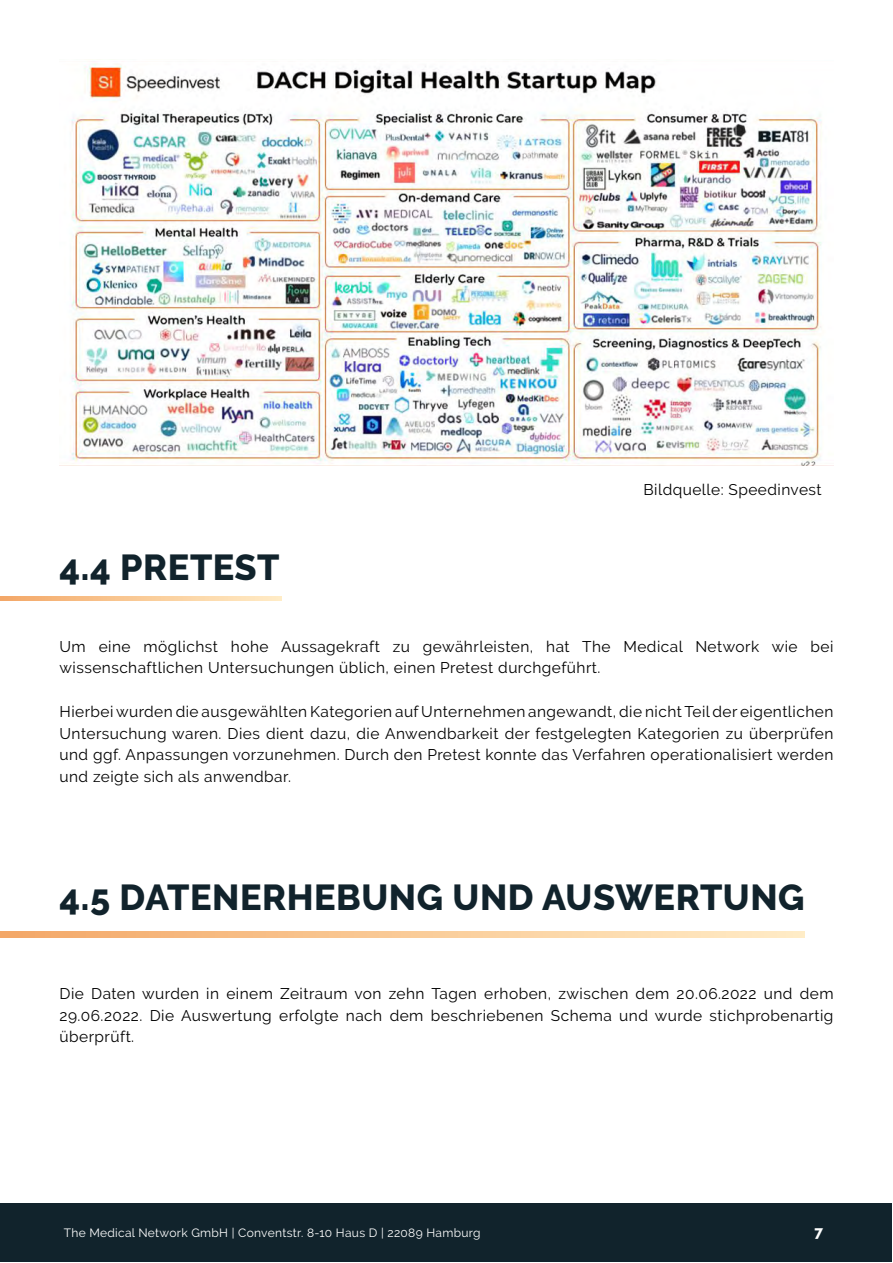
<style>
.page{position:relative;width:893px;height:1263px;background:#fff}
.page>*{position:absolute;margin:0;border:0;box-sizing:border-box;transform-origin:0 0}
.t1{font:800 36px "Raleway";letter-spacing:.015em;color:#11232c}
.t2{font:15.45px/21.8px "Raleway";letter-spacing:.03em;color:#000;text-align:justify}
.t3{font:800 15px "Raleway";color:#fff}
.t4{font:12px "Raleway";letter-spacing:.025em;color:#fff}
</style>
<div class="page">
<svg style="left:0;top:931px;width:805px;height:6px;background:#f9ca97"></svg>
<svg style="left:0;top:596px;width:282px;height:5px"></svg>
<img style="left:60px;top:63px;width:773px;height:403px">
<div style="left:1px;top:1203px;width:891px;height:59px;background:#11232c"></div>
<h1 class="t1" style="left:60px;top:547px;width:221px">4.4 PRETEST</h1>
<p class="t2" style="left:643px;top:479px;width:180px">Bildquelle: Speedinvest</p>
<p class="t2" style="left:60px;top:635px;width:775px">Um eine möglichst hohe Aussagekraft zu gewährleisten, hat The Medical Network wie bei wissenschaftlichen Untersuchungen üblich, einen Pretest durchgeführt.</p>
<p class="t2" style="left:59px;top:701px;width:775px">Hierbei wurden die ausgewählten Kategorien auf Unternehmen angewandt, die nicht Teil der eigentlichen Untersuchung waren. Dies dient dazu, die Anwendbarkeit der festgelegten Kategorien zu überprüfen und ggf. Anpassungen vorzunehmen. Durch den Pretest konnte das Verfahren operationalisiert werden und zeigte sich als anwendbar.</p>
<h1 class="t1" style="left:60px;top:877px;width:746px">4.5 DATENERHEBUNG UND AUSWERTUNG</h1>
<p class="t2" style="left:60px;top:982px;width:775px">Die Daten wurden in einem Zeitraum von zehn Tagen erhoben, zwischen dem 20.06.2022 und dem 29.06.2022. Die Auswertung erfolgte nach dem beschriebenen Schema und wurde stichprobenartig überprüft.</p>
<p class="t4" style="left:64px;top:1226px;width:418px">The Medical Network GmbH | Conventstr. 8-10 Haus D | 22089 Hamburg</p>
<p class="t3" style="left:815px;top:1223px;width:10px">7</p>
</div>
